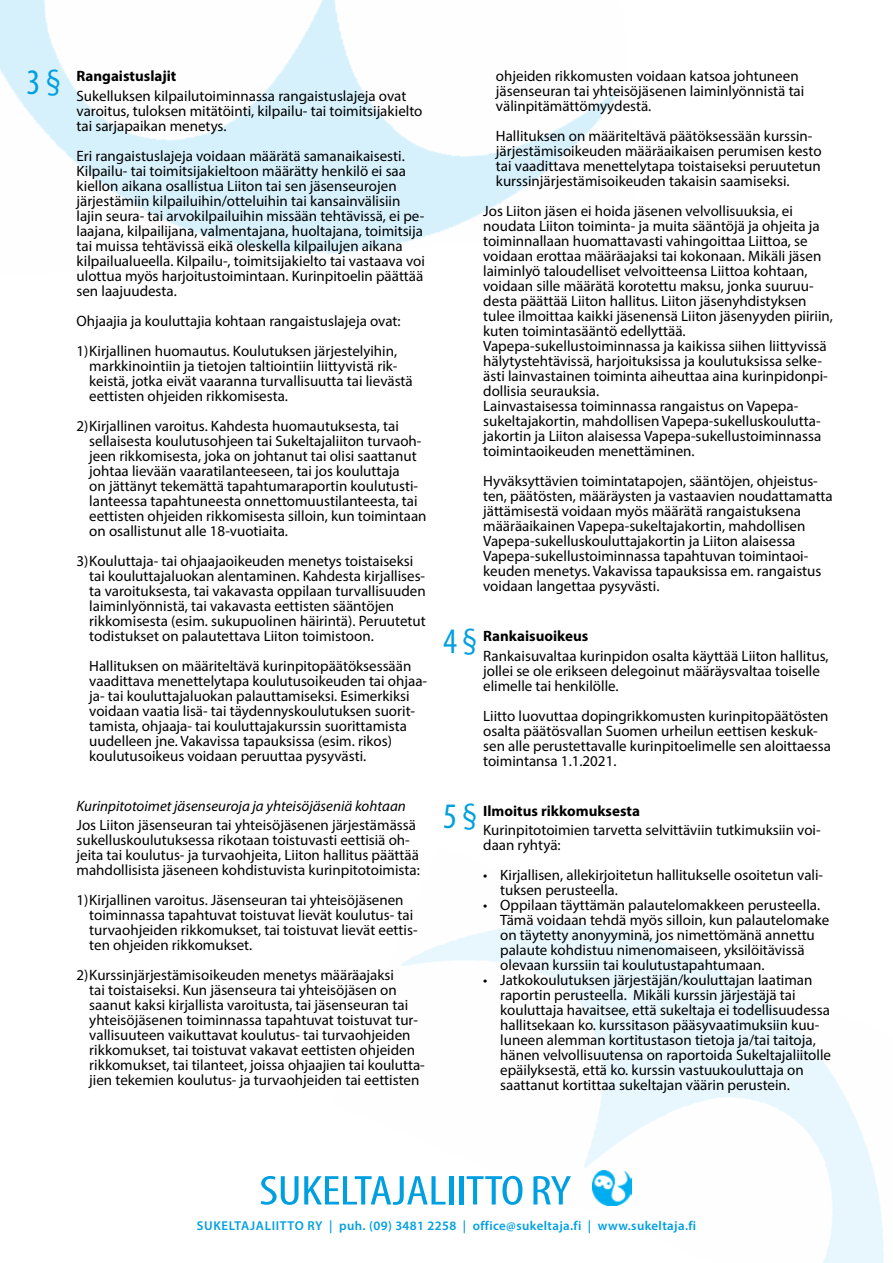
<style>
.page{position:relative;width:893px;height:1263px;background:#fff}
.page>*{position:absolute;margin:0;border:0;box-sizing:border-box;transform-origin:0 0}
.t1{font:condensed 42px "Myriad Pro";letter-spacing:-.01em;color:#009fe0;scale:1.25 1}
.t2{font:condensed 36px "Myriad Pro";color:#009fe0}
.t3{font:15px/15px "Myriad Pro";color:#000}
.t4{font:700 15px "Myriad Pro";color:#000}
.t5{font:italic 15px "Myriad Pro";color:#000}
.t6{font:600 12.9px "Myriad Pro";letter-spacing:.03em;color:#009fe0}
</style>
<div class="page">
<img style="left:400px;top:923px;width:484px;height:340px">
<img style="left:0;top:0;width:617px;height:254px">
<img style="left:593px;top:1170px;width:39px;height:36px">
<h2 class="t2" style="left:27px;top:60px;width:35px">3 §</h2>
<p class="t4" style="left:77px;top:67px;width:101px">Rangaistuslajit</p>
<p class="t3" style="left:77px;top:88px;width:347px">Sukelluksen kilpailutoiminnassa rangaistuslajeja ovat varoitus, tuloksen mitätöinti, kilpailu- tai toimitsijakielto tai sarjapaikan menetys.</p>
<p class="t3" style="left:77px;top:148px;width:350px">Eri rangaistuslajeja voidaan määrätä samanaikaisesti.<br>Kilpailu- tai toimitsijakieltoon määrätty henkilö ei saa kiellon aikana osallistua Liiton tai sen jäsenseurojen järjestämiin kilpailuihin/otteluihin tai kansainvälisiin lajin seura- tai arvokilpailuihin missään tehtävissä, ei pe&shy;laajana, kilpailijana, valmentajana, huoltajana, toimitsija tai muissa tehtävissä eikä oleskella kilpailujen aikana kilpailualueella. Kilpailu-, toimitsijakielto tai vastaava voi ulottua myös harjoitustoimintaan. Kurinpitoelin päättää sen laajuudesta.</p>
<p class="t3" style="left:77px;top:305px;width:326px;line-height:30px">Ohjaajia ja kouluttajia kohtaan rangaistuslajeja ovat:<br>1)Kirjallinen huomautus. Koulutuksen järjestelyihin,</p>
<p class="t3" style="left:89px;top:358px;width:325px">markkinointiin ja tietojen taltiointiin liittyvistä rik&shy;keistä, jotka eivät vaaranna turvallisuutta tai lievästä eettisten ohjeiden rikkomisesta.</p>
<p class="t3" style="left:89px;top:418px;width:339px;text-indent:-13px">2)Kirjallinen varoitus. Kahdesta huomautuksesta, tai sellaisesta koulutusohjeen tai Sukeltajaliiton turvaoh&shy;jeen rikkomisesta, joka on johtanut tai olisi saattanut johtaa lievään vaaratilanteeseen, tai jos kouluttaja<br>on jättänyt tekemättä tapahtumaraportin koulutusti&shy;lanteessa tapahtuneesta onnettomuustilanteesta, tai eettisten ohjeiden rikkomisesta silloin, kun toimintaan on osallistunut alle 18-vuotiaita.</p>
<p class="t3" style="left:89px;top:553px;width:338px;text-indent:-13px">3)Kouluttaja- tai ohjaajaoikeuden menetys toistaiseksi tai kouluttajaluokan alentaminen. Kahdesta kirjallises&shy;ta varoituksesta, tai vakavasta oppilaan turvallisuuden laiminlyönnistä, tai vakavasta eettisten sääntöjen rikkomisesta (esim. sukupuolinen häirintä). Peruutetut todistukset on palautettava Liiton toimistoon.</p>
<p class="t3" style="left:89px;top:658px;width:339px">Hallituksen on määriteltävä kurinpitopäätöksessään vaadittava menettelytapa koulutusoikeuden tai ohjaa&shy;ja- tai kouluttajaluokan palauttamiseksi. Esimerkiksi voidaan vaatia lisä- tai täydennyskoulutuksen suorit&shy;tamista, ohjaaja- tai kouluttajakurssin suorittamista uudelleen jne. Vakavissa tapauksissa (esim. rikos) koulutusoikeus voidaan peruuttaa pysyvästi.</p>
<p class="t5" style="left:77px;top:796px;width:331px">Kurinpitotoimet jäsenseuroja ja yhteisöjäseniä kohtaan</p>
<p class="t3" style="left:77px;top:817px;width:345px">Jos Liiton jäsenseuran tai yhteisöjäsenen järjestämässä sukelluskoulutuksessa rikotaan toistuvasti eettisiä oh&shy;jeita tai koulutus- ja turvaohjeita, Liiton hallitus päättää mahdollisista jäseneen kohdistuvista kurinpitotoimista:</p>
<p class="t3" style="left:89px;top:892px;width:330px;text-indent:-13px">1)Kirjallinen varoitus. Jäsenseuran tai yhteisöjäsenen toiminnassa tapahtuvat toistuvat lievät koulutus- tai turvaohjeiden rikkomukset, tai toistuvat lievät eettis&shy;ten ohjeiden rikkomukset.</p>
<p class="t3" style="left:89px;top:967px;width:337px;text-indent:-13px">2)Kurssinjärjestämisoikeuden menetys määräajaksi<br>tai toistaiseksi. Kun jäsenseura tai yhteisöjäsen on saanut kaksi kirjallista varoitusta, tai jäsenseuran tai yhteisöjäsenen toiminnassa tapahtuvat toistuvat tur&shy;vallisuuteen vaikuttavat koulutus- tai turvaohjeiden rikkomukset, tai toistuvat vakavat eettisten ohjeiden rikkomukset, tai tilanteet, joissa ohjaajien tai koulutta&shy;jien tekemien koulutus- ja turvaohjeiden tai eettisten</p>
<p class="t3" style="left:496px;top:69px;width:310px">ohjeiden rikkomusten voidaan katsoa johtuneen jäsenseuran tai yhteisöjäsenen laiminlyönnistä tai välinpitämättömyydestä.</p>
<p class="t3" style="left:496px;top:129px;width:327px">Hallituksen on määriteltävä päätöksessään kurssin&shy;järjestämisoikeuden määräaikaisen perumisen kesto tai vaadittava menettelytapa toistaiseksi peruutetun kurssinjärjestämisoikeuden takaisin saamiseksi.</p>
<p class="t3" style="left:483px;top:204px;width:351px">Jos Liiton jäsen ei hoida jäsenen velvollisuuksia, ei noudata Liiton toiminta- ja muita sääntöjä ja ohjeita ja toiminnallaan huomattavasti vahingoittaa Liittoa, se voidaan erottaa määräajaksi tai kokonaan. Mikäli jäsen laiminlyö taloudelliset velvoitteensa Liittoa kohtaan, voidaan sille määrätä korotettu maksu, jonka suuruu&shy;desta päättää Liiton hallitus. Liiton jäsenyhdistyksen tulee ilmoittaa kaikki jäsenensä Liiton jäsenyyden piiriin, kuten toimintasääntö edellyttää.<br>Vapepa-sukellustoiminnassa ja kaikissa siihen liittyvissä hälytystehtävissä, harjoituksissa ja koulutuksissa selke&shy;ästi lainvastainen toiminta aiheuttaa aina kurinpidonpi&shy;dollisia seurauksia.<br>Lainvastaisessa toiminnassa rangaistus on Vapepa&shy;sukeltajakortin, mahdollisen Vapepa-sukelluskoulutta&shy;jakortin ja Liiton alaisessa Vapepa-sukellustoiminnassa toimintaoikeuden menettäminen.</p>
<p class="t3" style="left:483px;top:474px;width:351px">Hyväksyttävien toimintatapojen, sääntöjen, ohjeistus&shy;ten, päätösten, määräysten ja vastaavien noudattamatta jättämisestä voidaan myös määrätä rangaistuksena määräaikainen Vapepa-sukeltajakortin, mahdollisen Vapepa-sukelluskouluttajakortin ja Liiton alaisessa Vapepa-sukellustoiminnassa tapahtuvan toimintaoi&shy;keuden menetys. Vakavissa tapauksissa em. rangaistus voidaan langettaa pysyvästi.</p>
<p class="t4" style="left:483px;top:627px;width:107px">Rankaisuoikeus</p>
<p class="t3" style="left:483px;top:648px;width:347px">Rankaisuvaltaa kurinpidon osalta käyttää Liiton hallitus, jollei se ole erikseen delegoinut määräysvaltaa toiselle elimelle tai henkilölle.</p>
<p class="t3" style="left:483px;top:708px;width:349px">Liitto luovuttaa dopingrikkomusten kurinpitopäätösten osalta päätösvallan Suomen urheilun eettisen keskuk&shy;sen alle perustettavalle kurinpitoelimelle sen aloittaessa toimintansa 1.1.2021.</p>
<p class="t4" style="left:483px;top:801px;width:158px">Ilmoitus rikkomuksesta</p>
<p class="t3" style="left:483px;top:822px;width:339px">Kurinpitotoimien tarvetta selvittäviin tutkimuksiin voi&shy;daan ryhtyä:</p>
<p class="t3" style="left:500px;top:867px;width:324px;text-indent:-17px">• Kirjallisen, allekirjoitetun hallitukselle osoitetun vali&shy;tuksen perusteella.</p>
<p class="t3" style="left:500px;top:897px;width:331px;text-indent:-17px">• Oppilaan täyttämän palautelomakkeen perusteella.<br>Tämä voidaan tehdä myös silloin, kun palautelomake on täytetty anonyyminä, jos nimettömänä annettu palaute kohdistuu nimenomaiseen, yksilöitävissä olevaan kurssiin tai koulutustapahtumaan.</p>
<p class="t3" style="left:500px;top:972px;width:332px;text-indent:-17px">• Jatkokoulutuksen järjestäjän/kouluttajan laatiman raportin perusteella. Mikäli kurssin järjestäjä tai kouluttaja havaitsee, että sukeltaja ei todellisuudessa hallitsekaan ko. kurssitason pääsyvaatimuksiin kuu&shy;luneen alemman kortitustason tietoja ja/tai taitoja, hänen velvollisuutensa on raportoida Sukeltajaliitolle epäilyksestä, että ko. kurssin vastuukouluttaja on saattanut kortittaa sukeltajan väärin perustein.</p>
<h2 class="t2" style="left:443px;top:619px;width:35px">4 §</h2>
<h2 class="t2" style="left:443px;top:794px;width:35px">5 §</h2>
<h1 class="t1" style="left:259px;top:1165px;width:251px">SUKELTAJALIITTO RY</h1>
<p class="t6" style="left:197px;top:1218px;width:501px">Sukeltajaliitto ry | puh. (09) 3481 2258 | office@sukeltaja.fi | www.sukeltaja.fi</p>
</div>
